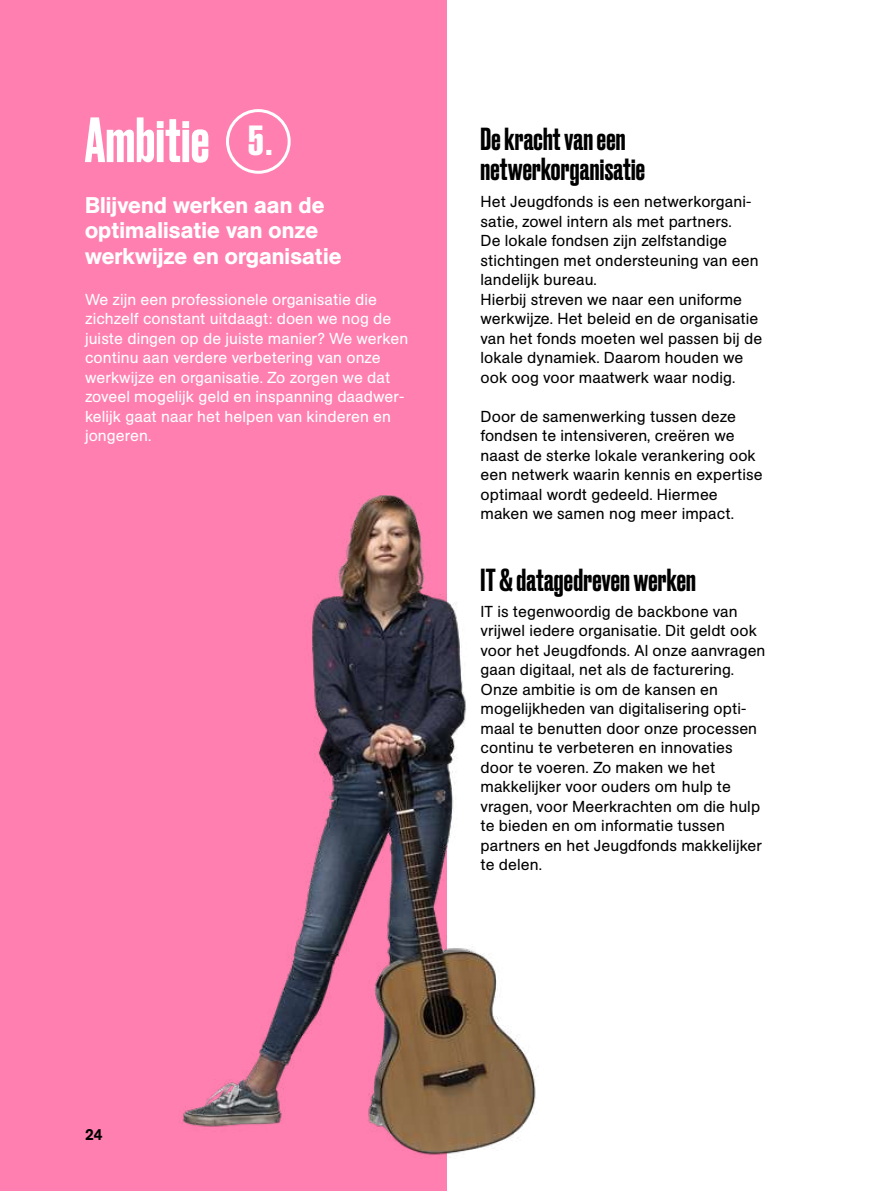
<style>
.page{position:relative;width:893px;height:1191px;background:#fff}
.page>*{position:absolute;margin:0;border:0;box-sizing:border-box;transform-origin:0 0}
.t1{font:500 60px "Druk";letter-spacing:.01em;color:#fff;scale:1.05 1}
.t2{font:500 39.6px "Druk";color:#fff;scale:1.2 1}
.t3{font:500 30px/30px "Druk";letter-spacing:.01em;color:#000;scale:1.05 1}
.t4{font:500 22.5px/25.5px "AG Book Std";letter-spacing:.005em;color:#fff}
.t5{font:15.75px/19.5px "AG Book Std";letter-spacing:.005em;color:#000}
.t6{font:15.75px/19.5px "AG Book Std";letter-spacing:.005em;color:#fff}
.t7{font:500 15.75px "AG Book Std";color:#000}
</style>
<div class="page">
<div style="left:0;top:0;width:446px;height:1191px;background:#ff80b0"></div>
<img style="left:179px;top:487px;width:357px;height:671px">
<div style="left:226px;top:109px;width:65px;height:65px;border:3px solid #fff;border-radius:50%"></div>
<h1 class="t1" style="left:85px;top:99px;width:120px">Ambitie</h1>
<h2 class="t2" style="left:248px;top:113px;width:22px">5.</h2>
<h3 class="t4" style="left:85px;top:192px;width:258px">Blijvend werken aan de optimalisatie van onze werkwijze en organisatie</h3>
<p class="t6" style="left:85px;top:290px;width:325px">We zijn een professionele organisatie die zichzelf constant uitdaagt: doen we nog de juiste dingen op de juiste manier? We werken continu aan verdere verbetering van onze werkwijze en organisatie. Zo zorgen we dat zoveel mogelijk geld en inspanning daadwer&shy;kelijk gaat naar het helpen van kinderen en jongeren.</p>
<h3 class="t3" style="left:480px;top:122px;width:158px">De kracht van een netwerkorganisatie</h3>
<p class="t5" style="left:480px;top:192px;width:283px">Het Jeugdfonds is een netwerkorgani&shy;satie, zowel intern als met partners.<br>De lokale fondsen zijn zelfstandige stichtingen met ondersteuning van een landelijk bureau.<br>Hierbij streven we naar een uniforme werkwijze. Het beleid en de organisatie van het fonds moeten wel passen bij de lokale dynamiek. Daarom houden we ook oog voor maatwerk waar nodig.</p>
<p class="t5" style="left:480px;top:407px;width:283px">Door de samenwerking tussen deze fondsen te intensiveren, creëren we naast de sterke lokale verankering ook een netwerk waarin kennis en expertise optimaal wordt gedeeld. Hiermee maken we samen nog meer impact.</p>
<h3 class="t3" style="left:480px;top:563px;width:207px">IT &amp; datagedreven werken</h3>
<p class="t5" style="left:480px;top:602px;width:286px">IT is tegenwoordig de backbone van vrijwel iedere organisatie. Dit geldt ook voor het Jeugdfonds. Al onze aanvragen gaan digitaal, net als de facturering.<br>Onze ambitie is om de kansen en mogelijkheden van digitalisering opti&shy;maal te benutten door onze processen continu te verbeteren en innovaties door te voeren. Zo maken we het makkelijker voor ouders om hulp te vragen, voor Meerkrachten om die hulp te bieden en om informatie tussen partners en het Jeugdfonds makkelijker te delen.</p>
<p class="t7" style="left:85px;top:1124px;width:19px">24</p>
</div>
